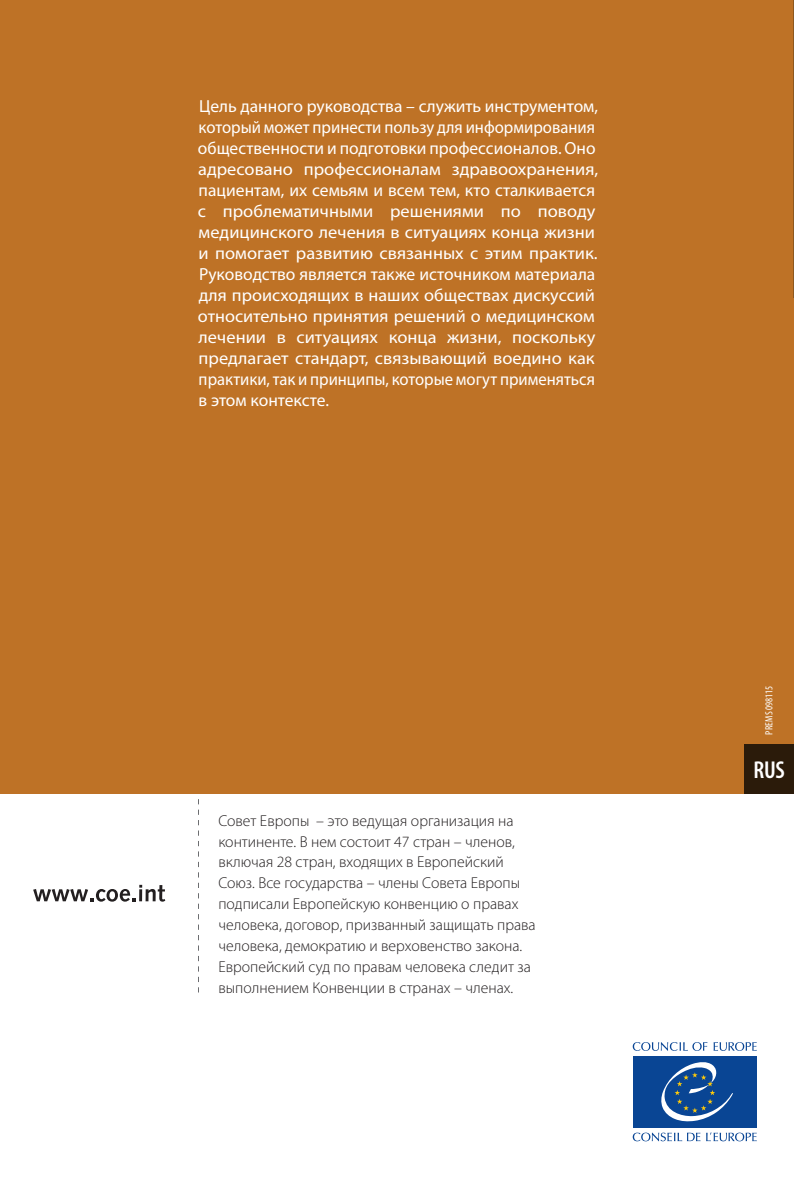
<style>
.page{position:relative;width:794px;height:1191px;background:#fff}
.page>*{position:absolute;margin:0;border:0;box-sizing:border-box;transform-origin:0 0}
.t1{font:600 condensed 24.5px "Myriad Pro";color:#fff}
.t2{font:17.5px/21px "Myriad Pro";color:#fff}
.t3{font:300 15.75px/20.8px "Myriad Pro";color:#231f20}
.t4{font:condensed 10.5px "Myriad Pro";color:#fff}
</style>
<div class="page">
<svg style="left:713px;top:1042px;width:43px;height:8px"></svg>
<svg style="left:632px;top:1042px;width:75px;height:8px"></svg>
<svg style="left:706px;top:1132px;width:50px;height:9px"></svg>
<svg style="left:632px;top:1132px;width:68px;height:9px"></svg>
<div style="left:633px;top:1055px;width:123px;height:72px;background:#094594"></div>
<svg style="left:661px;top:1062px;width:72px;height:59px"></svg>
<div style="left:0;top:0;width:794px;height:794px;background:#be7226"></div>
<hr style="left:793px;top:0;width:1px;height:298px;background:#82521c">
<svg style="left:198px;top:799px;width:1px;height:193px"></svg>
<svg style="left:33px;top:885px;width:132px;height:16px"></svg>
<div style="left:744px;top:744px;width:50px;height:50px;background:#2b1b0a"></div>
<p class="t2" style="left:198px;top:96px;width:402px">Цель данного руководства – служить инструментом, который может принести пользу для информирования общественности и подготовки профессионалов. Оно адресовано профессионалам здравоохранения, пациентам, их семьям и всем тем, кто сталкивается с проблематичными решениями по поводу медицинского лечения в ситуациях конца жизни и помогает развитию связанных с этим практик.<br>Руководство является также источником материала для происходящих в наших обществах дискуссий относительно принятия решений о медицинском лечении в ситуациях конца жизни, поскольку предлагает стандарт, связывающий воедино как практики, так и принципы, которые могут применяться в этом контексте.</p>
<p class="t3" style="left:218px;top:810px;width:319px">Совет Европы – это ведущая организация на континенте. В нем состоит 47 стран – членов, включая 28 стран, входящих в Европейский Союз. Все государства – члены Совета Европы подписали Европейскую конвенцию о правах человека, договор, призванный защищать права человека, демократию и верховенство закона.<br>Европейский суд по правам человека следит за выполнением Конвенции в странах – членах.</p>
<p class="t4" style="left:762px;top:734px;width:51px;rotate:-90deg">PREMS 098115</p>
<h1 class="t1" style="left:753px;top:755px;width:33px">RUS</h1>
</div>
